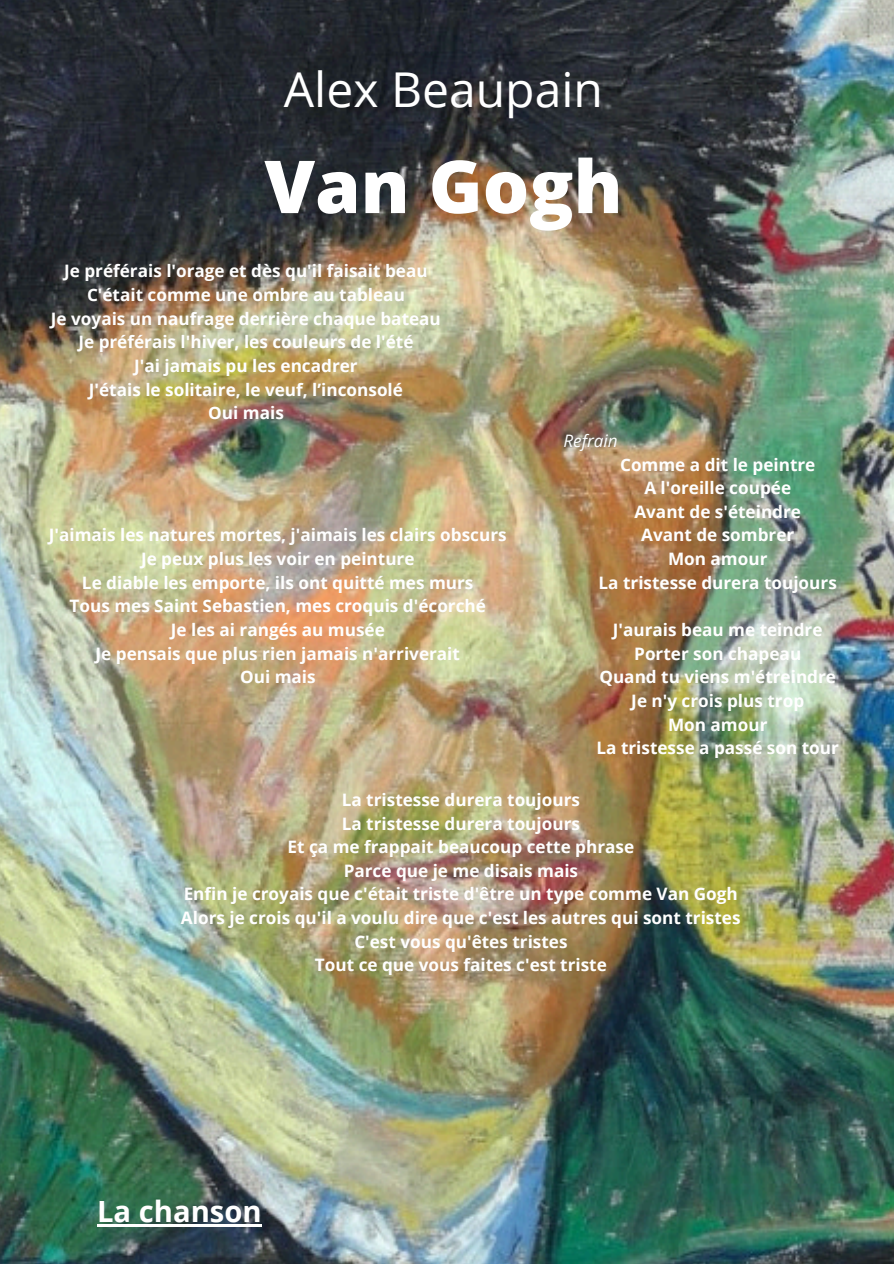
<style>
.page{position:relative;width:894px;height:1264px;background:#fff}
.page>*{position:absolute;margin:0;border:0;box-sizing:border-box;transform-origin:0 0}
.t1{font:800 73.05px "Open Sans";color:#fff}
.t2{font:48px "Open Sans";color:#fff}
.t3{font:700 29.25px "Open Sans";color:#fff}
.t4{font:700 17.1px/23.7px "Open Sans";color:#fff;text-align:center}
.t5{font:italic 17.1px "Open Sans";color:#fff}
</style>
<div class="page">
<img style="left:0;top:0;width:893px;height:1263px">
<hr style="left:97px;top:1224px;width:165px;height:2px;background:#fff">
<h4 class="t2" style="left:284px;top:55px;width:320px">Alex Beaupain</h4>
<h1 class="t1" style="left:264px;top:135px;width:359px">Van Gogh</h1>
<h2 class="t4" style="left:51px;top:259px;width:391px">Je préférais l'orage et dès qu'il faisait beau C'était comme une ombre au tableau<br>Je voyais un naufrage derrière chaque bateau Je préférais l'hiver, les couleurs de l'été<br>J'ai jamais pu les encadrer<br>J'étais le solitaire, le veuf, l’inconsolé<br>Oui mais</h2>
<h4 class="t4" style="left:49px;top:523px;width:459px">J'aimais les natures mortes, j'aimais les clairs obscurs Je peux plus les voir en peinture<br>Le diable les emporte, ils ont quitté mes murs<br>Tous mes Saint Sebastien, mes croquis d'écorché<br>Je les ai rangés au musée<br>Je pensais que plus rien jamais n'arriverait<br>Oui mais</h4>
<p class="t5" style="left:563px;top:428px;width:56px">Refrain</p>
<p class="t4" style="left:620px;top:452px;width:197px">Comme a dit le peintre</p>
<p class="t4" style="left:644px;top:475px;width:148px">A l'oreille coupée</p>
<p class="t4" style="left:634px;top:499px;width:168px">Avant de s'éteindre</p>
<p class="t4" style="left:641px;top:523px;width:155px">Avant de sombrer</p>
<p class="t4" style="left:598px;top:546px;width:240px">Mon amour<br>La tristesse durera toujours</p>
<p class="t4" style="left:599px;top:617px;width:238px">J'aurais beau me teindre<br>Porter son chapeau<br>Quand tu viens m'étreindre<br>Je n'y crois plus trop</p>
<h4 class="t4" style="left:668px;top:712px;width:101px">Mon amour</h4>
<p class="t4" style="left:596px;top:735px;width:244px">La tristesse a passé son tour</p>
<h3 class="t4" style="left:181px;top:787px;width:561px">La tristesse durera toujours<br>La tristesse durera toujours<br>Et ça me frappait beaucoup cette phrase<br>Parce que je me disais mais<br>Enfin je croyais que c'était triste d'être un type comme Van Gogh Alors je crois qu'il a voulu dire que c'est les autres qui sont tristes C'est vous qu'êtes tristes<br>Tout ce que vous faites c'est triste</h3>
<h4 class="t3" style="left:97px;top:1191px;width:166px">La chanson</h4>
</div>
